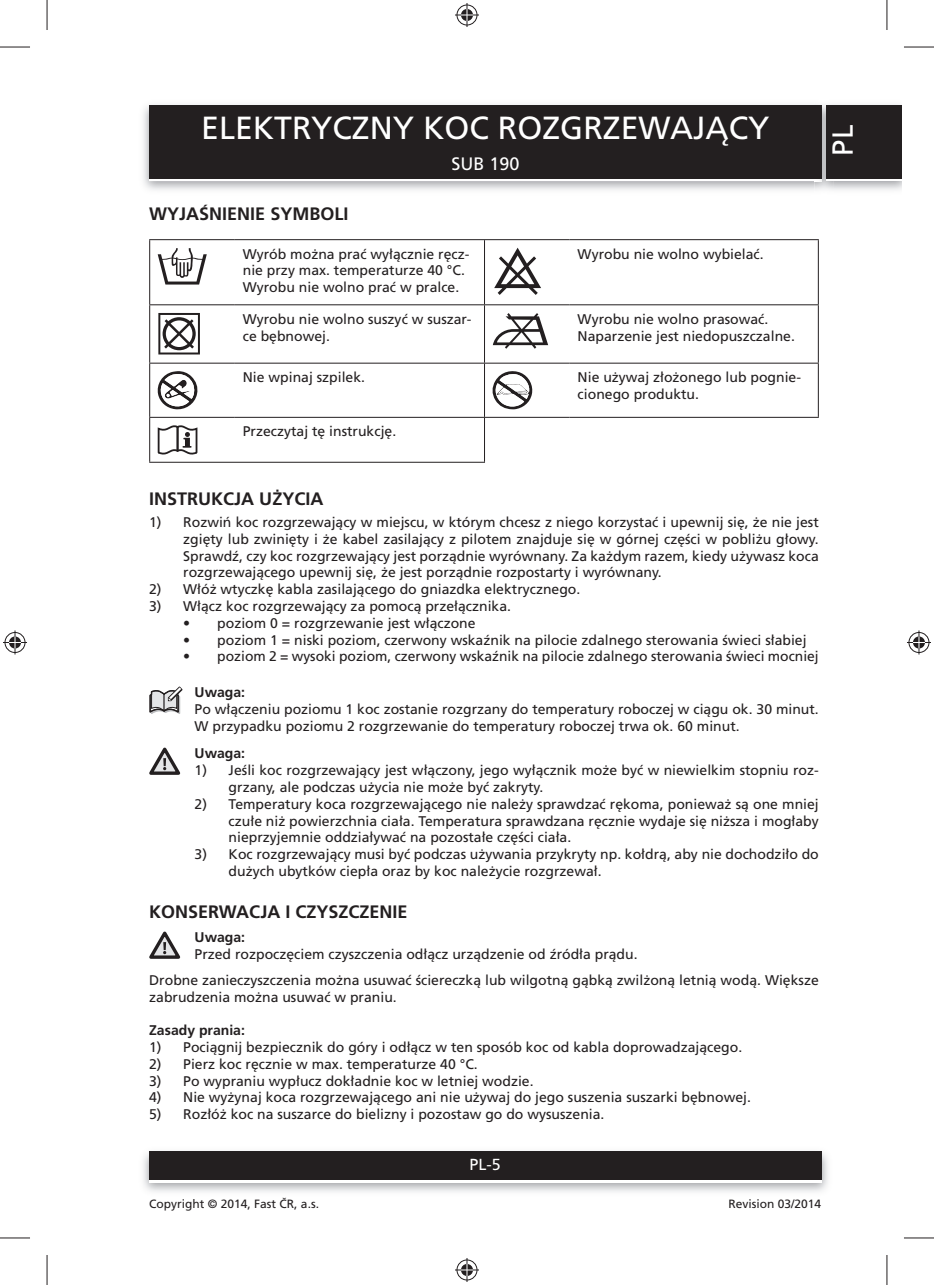
<style>
.page{position:relative;width:934px;height:1285px;background:#fff}
.page>*{position:absolute;margin:0;border:0;box-sizing:border-box;transform-origin:0 0}
.t1{font:32px "Frutiger CE";color:#fff}
.t2{font:29px "Frutiger CE";color:#fff}
.t3{font:700 18px "Frutiger CE";color:#231f20}
.t4{font:18px "Frutiger CE";color:#fff}
.t5{font:16px "Frutiger CE";color:#fff}
.t6{font:14px/16.8px "Frutiger CE";color:#231f20}
.t7{font:700 14px "Frutiger CE";color:#231f20}
.t8{font:12px "Frutiger CE";color:#231f20}
</style>
<div class="page">
<div style="left:149px;top:108px;width:672px;height:73px;background:linear-gradient(to right,#231f20,#231f20)"></div>
<div style="left:149px;top:105px;width:672px;height:73px;background:#231f20"></div>
<img style="left:143px;top:1151px;width:685px;height:41px">
<div style="left:149px;top:1154px;width:672px;height:28px;background:linear-gradient(to right,#fff,#fff)"></div>
<div style="left:149px;top:1151px;width:672px;height:28px;background:#231f20"></div>
<img style="left:814px;top:102px;width:18px;height:90px">
<svg style="left:814px;top:178px;width:7px;height:3px"></svg>
<img style="left:814px;top:105px;width:7px;height:3px">
<img style="left:814px;top:108px;width:7px;height:70px">
<div style="left:825px;top:108px;width:75px;height:73px;background:linear-gradient(to right,#231f20,#231f20)"></div>
<div style="left:825px;top:105px;width:75px;height:73px;background:#231f20"></div>
<hr style="left:149px;top:239px;width:86px;height:1px;background:#231f20">
<hr style="left:149px;top:240px;width:1px;height:64px;background:#231f20">
<hr style="left:235px;top:239px;width:334px;height:1px;background:#231f20">
<hr style="left:484px;top:240px;width:1px;height:64px;background:#231f20">
<hr style="left:569px;top:239px;width:249px;height:1px;background:#231f20">
<hr style="left:817px;top:240px;width:1px;height:64px;background:#231f20">
<hr style="left:149px;top:304px;width:86px;height:1px;background:#231f20">
<hr style="left:149px;top:305px;width:1px;height:58px;background:#231f20">
<hr style="left:235px;top:304px;width:334px;height:1px;background:#231f20">
<hr style="left:484px;top:305px;width:1px;height:58px;background:#231f20">
<hr style="left:569px;top:304px;width:249px;height:1px;background:#231f20">
<hr style="left:817px;top:305px;width:1px;height:58px;background:#231f20">
<hr style="left:149px;top:363px;width:86px;height:1px;background:#231f20">
<hr style="left:149px;top:364px;width:1px;height:53px;background:#231f20">
<hr style="left:235px;top:363px;width:334px;height:1px;background:#231f20">
<hr style="left:484px;top:364px;width:1px;height:53px;background:#231f20">
<hr style="left:569px;top:363px;width:249px;height:1px;background:#231f20">
<hr style="left:817px;top:364px;width:1px;height:53px;background:#231f20">
<hr style="left:149px;top:417px;width:86px;height:1px;background:#231f20">
<hr style="left:149px;top:418px;width:1px;height:44px;background:#231f20">
<hr style="left:235px;top:417px;width:334px;height:1px;background:#231f20">
<hr style="left:484px;top:418px;width:1px;height:44px;background:#231f20">
<hr style="left:569px;top:417px;width:249px;height:1px;background:#231f20">
<hr style="left:149px;top:462px;width:336px;height:1px;background:#231f20">
<svg style="left:158px;top:248px;width:49px;height:36px"></svg>
<svg style="left:494px;top:248px;width:47px;height:47px"></svg>
<svg style="left:158px;top:313px;width:42px;height:41px"></svg>
<svg style="left:492px;top:313px;width:56px;height:36px"></svg>
<svg style="left:158px;top:371px;width:39px;height:38px"></svg>
<svg style="left:492px;top:371px;width:40px;height:38px"></svg>
<svg style="left:157px;top:425px;width:40px;height:29px"></svg>
<svg style="left:149px;top:686px;width:33px;height:28px"></svg>
<svg style="left:149px;top:747px;width:31px;height:28px"></svg>
<svg style="left:149px;top:931px;width:31px;height:27px"></svg>
<hr style="left:0;top:47px;width:30px;height:1px;background:#231f20">
<hr style="left:903px;top:47px;width:30px;height:1px;background:#231f20">
<hr style="left:0;top:1237px;width:30px;height:1px;background:#231f20">
<hr style="left:903px;top:1237px;width:30px;height:1px;background:#231f20">
<hr style="left:47px;top:0;width:1px;height:30px;background:#231f20">
<hr style="left:47px;top:1255px;width:1px;height:30px;background:#231f20">
<hr style="left:886px;top:0;width:1px;height:30px;background:#231f20">
<hr style="left:886px;top:1255px;width:1px;height:30px;background:#231f20">
<svg style="left:455px;top:3px;width:24px;height:24px"></svg>
<svg style="left:455px;top:1258px;width:24px;height:24px"></svg>
<svg style="left:3px;top:630px;width:24px;height:24px"></svg>
<svg style="left:907px;top:630px;width:23px;height:24px"></svg>
<h1 class="t1" style="left:201px;top:115px;width:569px">ELEKTRYCZNY KOC ROZGRZEWAJĄCY</h1>
<p class="t4" style="left:451px;top:157px;width:70px">SUB 190</p>
<p class="t3" style="left:149px;top:206px;width:201px">WYJAŚNIENIE SYMBOLI</p>
<p class="t6" style="left:243px;top:246px;width:228px">Wyrób można prać wyłącznie ręcz&shy;nie przy max. temperaturze 40 °C.<br>Wyrobu nie wolno prać w pralce.</p>
<p class="t6" style="left:577px;top:246px;width:187px">Wyrobu nie wolno wybielać.</p>
<p class="t6" style="left:243px;top:311px;width:230px">Wyrobu nie wolno suszyć w suszar&shy;ce bębnowej.</p>
<p class="t6" style="left:577px;top:311px;width:219px">Wyrobu nie wolno prasować.<br>Naparzenie jest niedopuszczalne.</p>
<p class="t6" style="left:243px;top:370px;width:124px">Nie wpinaj szpilek.</p>
<p class="t6" style="left:577px;top:370px;width:225px">Nie używaj złożonego lub pognie&shy;cionego produktu.</p>
<p class="t6" style="left:243px;top:424px;width:155px">Przeczytaj tę instrukcję.</p>
<h2 class="t2" style="left:830px;top:156px;width:32px;rotate:-90deg">PL</h2>
<p class="t3" style="left:149px;top:491px;width:176px">INSTRUKCJA UŻYCIA</p>
<p class="t6" style="left:183px;top:515px;width:636px;text-align:justify;text-indent:-34px">1) Rozwiń koc rozgrzewający w miejscu, w którym chcesz z niego korzystać i upewnij się, że nie jest zgięty lub zwinięty i że kabel zasilający z pilotem znajduje się w górnej części w pobliżu głowy.<br>Sprawdź, czy koc rozgrzewający jest porządnie wyrównany. Za każdym razem, kiedy używasz koca rozgrzewającego upewnij się, że jest porządnie rozpostarty i wyrównany.</p>
<p class="t6" style="left:149px;top:582px;width:432px">2) Włóż wtyczkę kabla zasilającego do gniazdka elektrycznego.</p>
<p class="t6" style="left:149px;top:599px;width:363px">3) Włącz koc rozgrzewający za pomocą przełącznika.</p>
<p class="t6" style="left:183px;top:615px;width:294px">• poziom 0 = rozgrzewanie jest włączone</p>
<p class="t6" style="left:183px;top:632px;width:624px">• poziom 1 = niski poziom, czerwony wskaźnik na pilocie zdalnego sterowania świeci słabiej</p>
<p class="t6" style="left:183px;top:649px;width:636px">• poziom 2 = wysoki poziom, czerwony wskaźnik na pilocie zdalnego sterowania świeci mocniej</p>
<p class="t7" style="left:194px;top:686px;width:52px">Uwaga:</p>
<p class="t6" style="left:194px;top:702px;width:625px">Po włączeniu poziomu 1 koc zostanie rozgrzany do temperatury roboczej w ciągu ok. 30 minut.<br>W przypadku poziomu 2 rozgrzewanie do temperatury roboczej trwa ok. 60 minut.</p>
<p class="t7" style="left:194px;top:748px;width:52px">Uwaga:</p>
<p class="t6" style="left:228px;top:763px;width:591px;text-indent:-34px">1) Jeśli koc rozgrzewający jest włączony, jego wyłącznik może być w niewielkim stopniu roz&shy;grzany, ale podczas użycia nie może być zakryty.</p>
<p class="t6" style="left:228px;top:796px;width:591px;text-align:justify;text-indent:-34px">2) Temperatury koca rozgrzewającego nie należy sprawdzać rękoma, ponieważ są one mniej czułe niż powierzchnia ciała. Temperatura sprawdzana ręcznie wydaje się niższa i mogłaby nieprzyjemnie oddziaływać na pozostałe części ciała.</p>
<p class="t6" style="left:228px;top:847px;width:591px;text-indent:-34px">3) Koc rozgrzewający musi być podczas używania przykryty np. kołdrą, aby nie dochodziło do dużych ubytków ciepła oraz by koc należycie rozgrzewał.</p>
<p class="t3" style="left:149px;top:904px;width:260px">KONSERWACJA I CZYSZCZENIE</p>
<p class="t7" style="left:194px;top:932px;width:52px">Uwaga:</p>
<p class="t6" style="left:149px;top:942px;width:670px;line-height:25.6px;text-indent:45px">Przed rozpoczęciem czyszczenia odłącz urządzenie od źródła prądu.<br>Drobne zanieczyszczenia można usuwać ściereczką lub wilgotną gąbką zwilżoną letnią wodą. Większe</p>
<p class="t6" style="left:149px;top:989px;width:249px">zabrudzenia można usuwać w praniu.</p>
<p class="t7" style="left:149px;top:1024px;width:97px">Zasady prania:</p>
<p class="t6" style="left:149px;top:1040px;width:594px">1) Pociągnij bezpiecznik do góry i odłącz w ten sposób koc od kabla doprowadzającego.</p>
<p class="t6" style="left:149px;top:1056px;width:330px">2) Pierz koc ręcznie w max. temperaturze 40 °C.</p>
<p class="t6" style="left:149px;top:1073px;width:386px">3) Po wypraniu wypłucz dokładnie koc w letniej wodzie.</p>
<p class="t6" style="left:149px;top:1090px;width:603px">4) Nie wyżynaj koca rozgrzewającego ani nie używaj do jego suszenia suszarki bębnowej.</p>
<p class="t6" style="left:149px;top:1107px;width:456px">5) Rozłóż koc na suszarce do bielizny i pozostaw go do wysuszenia.</p>
<p class="t5" style="left:469px;top:1158px;width:33px">PL-5</p>
<p class="t8" style="left:149px;top:1198px;width:171px">Copyright © 2014, Fast ČR, a.s.</p>
<p class="t8" style="left:728px;top:1198px;width:94px">Revision 03/2014</p>
</div>
